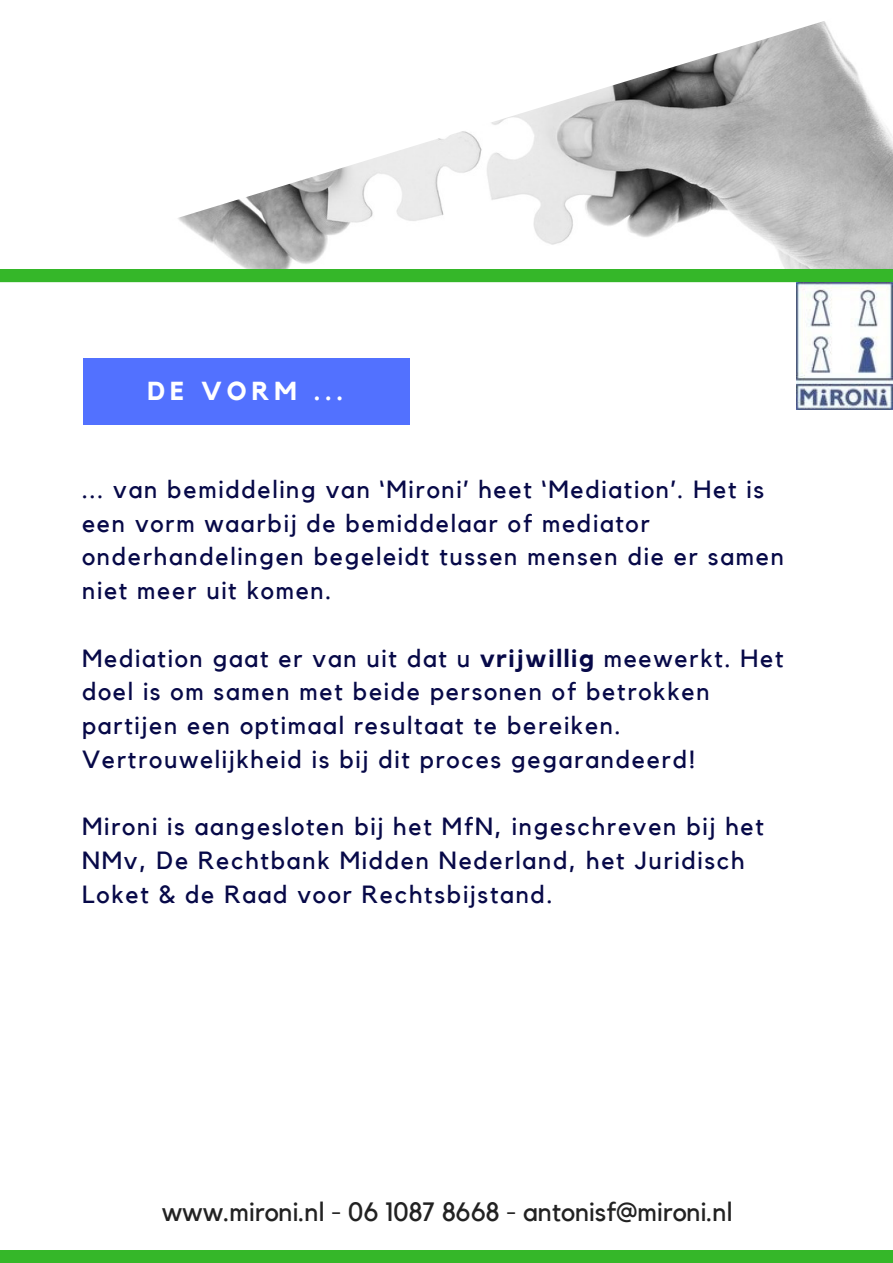
<style>
.page{position:relative;width:893px;height:1263px;background:#fff}
.page>*{position:absolute;margin:0;border:0;box-sizing:border-box;transform-origin:0 0}
.t1{font:26.4px "Kollektif";color:#222}
.t2{font:700 25.95px "Kollektif";letter-spacing:.19em;color:#fff}
.t3{font:24.75px/33.8px "Kollektif";letter-spacing:.07em;color:#070948}
.s1{font-weight:700}
</style>
<div class="page">
<img style="left:178px;top:21px;width:714px;height:248px">
<div style="left:83px;top:359px;width:326px;height:66px;background:#5271ff"></div>
<div style="left:0;top:269px;width:892px;height:13px;background:#35b729"></div>
<div style="left:0;top:1250px;width:892px;height:12px;background:#35b729"></div>
<img style="left:796px;top:282px;width:96px;height:127px">
<p class="t2" style="left:147px;top:379px;width:197px">DE VORM ...</p>
<p class="t3" style="left:82px;top:473px;width:703px">... van bemiddeling van ‘Mironi’ heet ‘Mediation’. Het is een vorm waarbij de bemiddelaar of mediator onderhandelingen begeleidt tussen mensen die er samen niet meer uit komen.</p>
<p class="t3" style="left:82px;top:642px;width:703px">Mediation gaat er van uit dat u <span class="s1">vrijwillig</span> meewerkt. Het doel is om samen met beide personen of betrokken partijen een optimaal resultaat te bereiken.<br>Vertrouwelijkheid is bij dit proces gegarandeerd!</p>
<p class="t3" style="left:82px;top:811px;width:683px">Mironi is aangesloten bij het MfN, ingeschreven bij het<br>NMv, De Rechtbank Midden Nederland, het Juridisch<br>Loket &amp; de Raad voor Rechtsbijstand.</p>
<p class="t1" style="left:162px;top:1199px;width:572px">www.mironi.nl - 06 1087 8668 - antonisf@mironi.nl</p>
</div>
